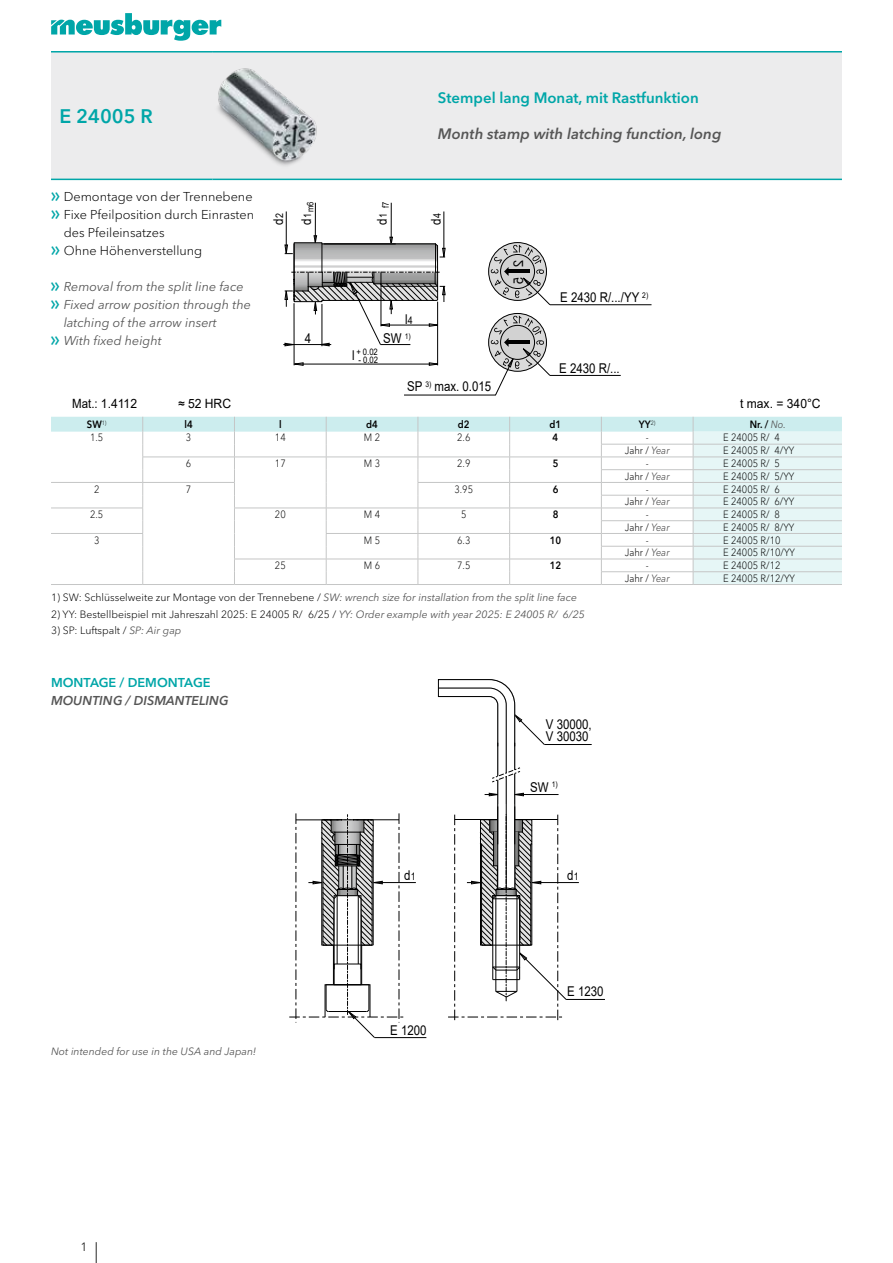
<style>
.page{position:relative;width:893px;height:1263px;background:#fff}
.page>*{position:absolute;margin:0;border:0;box-sizing:border-box;transform-origin:0 0}
.t1{font:600 19.5px "Avenir Next W1 G";color:#00a6a8}
.t2{font:italic 600 15px "Avenir Next W1 G";color:#565656}
.t3{font:600 15px "Avenir Next W1 G";color:#00a6a8}
.t4{font:13.5px/12.8px "Arial";color:#000;scale:.85 1}
.t5{font:italic 12.75px "Avenir Next W1 G";color:#565656}
.t6{font:300 12.75px "Avenir Next W1 G";color:#000}
.t7{font:italic 600 12.75px "Avenir Next W1 G";color:#565656}
.t8{font:12.75px "Arial";color:#000;scale:.9 1}
.t9{font:600 12.75px "Avenir Next W1 G";color:#00a6a8}
.t10{font:12.75px "Arial";color:#000;scale:.95 1}
.t11{font:12px "Avenir Next W1 G";color:#282827}
.t12{font:300 10.5px "Avenir Next W1 G";color:#000;scale:.9 1}
.t13{font:italic 10.5px "Avenir Next W1 G";color:#565656}
.t14{font:300 10.5px "Avenir Next W1 G";color:#000}
.t15{font:600 10.5px "Avenir Next W1 G";color:#000;scale:.9 1}
.t16{font:9px "Arial";color:#000;scale:.85 1}
.s1{font-family:"Meusburger Sonderzeichen";font-weight:400;color:#00a6a8}
.s2{font-family:"Meusburger Sonderzeichen";font-style:normal;color:#00a6a8}
.s3{font-size:10.5px}
.s4{font-weight:400;font-style:italic;color:#565656}
.s5{font-weight:300;font-style:normal;color:#000}
</style>
<div class="page">
<svg style="left:51px;top:13px;width:170px;height:28px"></svg>
<svg style="left:96px;top:1242px;width:1px;height:21px"></svg>
<div style="left:51px;top:53px;width:791px;height:126px;background:#ececed"></div>
<hr style="left:51px;top:51px;width:162px;height:2px;background:#00a6a8">
<hr style="left:213px;top:51px;width:225px;height:2px;background:#00a6a8">
<hr style="left:438px;top:51px;width:404px;height:2px;background:#00a6a8">
<hr style="left:51px;top:179px;width:162px;height:1px;background:#00a6a8">
<hr style="left:213px;top:179px;width:225px;height:1px;background:#00a6a8">
<hr style="left:438px;top:179px;width:404px;height:1px;background:#00a6a8">
<img style="left:213px;top:62px;width:110px;height:107px">
<hr style="left:315px;top:203px;width:1px;height:41px;background:#000">
<hr style="left:391px;top:203px;width:1px;height:42px;background:#000">
<hr style="left:286px;top:211px;width:1px;height:42px;background:#000">
<hr style="left:444px;top:211px;width:1px;height:46px;background:#000">
<hr style="left:283px;top:344px;width:48px;height:1px;background:#000">
<hr style="left:550px;top:304px;width:101px;height:1px;background:#000">
<hr style="left:550px;top:375px;width:71px;height:1px;background:#000">
<hr style="left:51px;top:584px;width:92px;height:1px;background:#c5c6c6">
<hr style="left:143px;top:584px;width:91px;height:1px;background:#c5c6c6">
<hr style="left:234px;top:584px;width:92px;height:1px;background:#c5c6c6">
<hr style="left:326px;top:584px;width:92px;height:1px;background:#c5c6c6">
<hr style="left:418px;top:584px;width:92px;height:1px;background:#c5c6c6">
<hr style="left:510px;top:584px;width:91px;height:1px;background:#c5c6c6">
<hr style="left:601px;top:584px;width:92px;height:1px;background:#c5c6c6">
<hr style="left:693px;top:584px;width:149px;height:1px;background:#c5c6c6">
<svg style="left:51px;top:417px;width:791px;height:167px"></svg>
<hr style="left:544px;top:744px;width:48px;height:1px;background:#000">
<hr style="left:375px;top:1037px;width:51px;height:1px;background:#000">
<hr style="left:566px;top:999px;width:39px;height:1px;background:#000">
<hr style="left:532px;top:882px;width:47px;height:1px;background:#000">
<hr style="left:374px;top:882px;width:42px;height:1px;background:#000">
<svg style="left:289px;top:813px;width:117px;height:225px"></svg>
<hr style="left:321px;top:844px;width:1px;height:101px;background:#000">
<hr style="left:322px;top:945px;width:51px;height:1px;background:#000">
<hr style="left:373px;top:844px;width:1px;height:101px;background:#000">
<svg style="left:438px;top:679px;width:128px;height:342px"></svg>
<div style="left:480px;top:844px;width:52px;height:101px;border:1px solid #000"></div>
<svg style="left:285px;top:235px;width:265px;height:160px"></svg>
<h1 class="t1" style="left:60px;top:104px;width:95px">E 24005 R</h1>
<p class="t6" style="left:51px;top:189px;width:203px"><span class="s1">F</span> Demontage von der Trennebene</p>
<p class="t6" style="left:51px;top:207px;width:205px"><span class="s1">F</span> Fixe Pfeilposition durch Einrasten</p>
<p class="t6" style="left:64px;top:225px;width:102px">des Pfeileinsatzes</p>
<p class="t6" style="left:51px;top:243px;width:153px"><span class="s1">F</span> Ohne Höhenverstellung</p>
<p class="t5" style="left:51px;top:279px;width:194px"><span class="s2">F</span> Removal from the split line face</p>
<p class="t5" style="left:51px;top:297px;width:201px"><span class="s2">F</span> Fixed arrow position through the</p>
<p class="t5" style="left:64px;top:315px;width:155px">latching of the arrow insert</p>
<p class="t5" style="left:51px;top:333px;width:112px"><span class="s2">F</span> With fixed height</p>
<h2 class="t3" style="left:438px;top:89px;width:262px">Stempel lang Monat, mit Rastfunktion</h2>
<h2 class="t2" style="left:438px;top:125px;width:285px">Month stamp with latching function, long</h2>
<p class="t16" style="left:304px;top:225px;width:29px;rotate:-90deg"><sup>d</sup><sup>1</sup>m6</p>
<p class="t16" style="left:380px;top:225px;width:29px;rotate:-90deg"><sup>d</sup><sup>1</sup> f7</p>
<p class="t4" style="left:272px;top:225px;width:16px;rotate:-90deg">d<span class="s3">2</span></p>
<p class="t4" style="left:430px;top:225px;width:16px;rotate:-90deg">d<span class="s3">4</span></p>
<p class="t4" style="left:305px;top:332px;width:9px">4</p>
<p class="t4" style="left:405px;top:313px;width:10px">l<span class="s3">4</span></p>
<p class="t4" style="left:383px;top:332px;width:34px">SW <sup>1)</sup></p>
<p class="t16" style="left:356px;top:345px;width:27px">+ 0.02</p>
<p class="t16" style="left:358px;top:353px;width:25px">- 0.02</p>
<p class="t4" style="left:352px;top:349px;width:4px">l</p>
<p class="t4" style="left:407px;top:380px;width:101px">SP <sup>3)</sup> max. 0.015</p>
<p class="t4" style="left:560px;top:291px;width:105px">E 2430 R/.../YY <sup>2)</sup></p>
<p class="t4" style="left:559px;top:361px;width:73px">E 2430 R/...</p>
<p class="t8" style="left:72px;top:395px;width:74px">Mat.: 1.4112</p>
<p class="t8" style="left:179px;top:395px;width:60px">≈ 52 HRC</p>
<p class="t10" style="left:740px;top:395px;width:86px">t max. = 340°C</p>
<p class="t15" style="left:87px;top:418px;width:23px">SW<sup>1)</sup></p>
<p class="t15" style="left:184px;top:418px;width:11px">l4</p>
<p class="t15" style="left:279px;top:418px;width:4px">l</p>
<p class="t15" style="left:366px;top:418px;width:15px">d4</p>
<p class="t15" style="left:458px;top:418px;width:15px">d2</p>
<p class="t15" style="left:550px;top:418px;width:15px">d1</p>
<p class="t15" style="left:639px;top:418px;width:20px">YY<sup>2)</sup></p>
<p class="t15" style="left:750px;top:418px;width:41px">Nr. / <span class="s4">No.</span></p>
<p class="t12" style="left:90px;top:432px;width:16px">1.5</p>
<p class="t12" style="left:186px;top:432px;width:8px">3</p>
<p class="t12" style="left:275px;top:432px;width:14px">14</p>
<p class="t12" style="left:364px;top:432px;width:20px">M 2</p>
<p class="t12" style="left:457px;top:432px;width:16px">2.6</p>
<p class="t15" style="left:553px;top:431px;width:8px">4</p>
<p class="t12" style="left:646px;top:432px;width:5px">-</p>
<p class="t12" style="left:723px;top:432px;width:65px">E 24005 R/ 4</p>
<p class="t12" style="left:625px;top:444px;width:51px">Jahr / <span class="s4">Year</span></p>
<p class="t12" style="left:723px;top:444px;width:81px">E 24005 R/ 4/YY</p>
<p class="t12" style="left:186px;top:457px;width:8px">6</p>
<p class="t12" style="left:275px;top:457px;width:14px">17</p>
<p class="t12" style="left:364px;top:457px;width:20px">M 3</p>
<p class="t12" style="left:457px;top:457px;width:16px">2.9</p>
<p class="t15" style="left:553px;top:457px;width:8px">5</p>
<p class="t12" style="left:646px;top:457px;width:5px">-</p>
<p class="t12" style="left:723px;top:457px;width:65px">E 24005 R/ 5</p>
<p class="t12" style="left:625px;top:470px;width:51px">Jahr / <span class="s4">Year</span></p>
<p class="t12" style="left:723px;top:470px;width:81px">E 24005 R/ 5/YY</p>
<p class="t12" style="left:94px;top:483px;width:8px">2</p>
<p class="t12" style="left:186px;top:483px;width:8px">7</p>
<p class="t12" style="left:454px;top:483px;width:22px">3.95</p>
<p class="t15" style="left:553px;top:482px;width:8px">6</p>
<p class="t12" style="left:646px;top:483px;width:5px">-</p>
<p class="t12" style="left:723px;top:483px;width:65px">E 24005 R/ 6</p>
<p class="t12" style="left:625px;top:495px;width:51px">Jahr / <span class="s4">Year</span></p>
<p class="t12" style="left:723px;top:495px;width:81px">E 24005 R/ 6/YY</p>
<p class="t12" style="left:90px;top:508px;width:16px">2.5</p>
<p class="t12" style="left:275px;top:508px;width:14px">20</p>
<p class="t12" style="left:364px;top:508px;width:20px">M 4</p>
<p class="t12" style="left:461px;top:508px;width:8px">5</p>
<p class="t15" style="left:553px;top:508px;width:8px">8</p>
<p class="t12" style="left:646px;top:508px;width:5px">-</p>
<p class="t12" style="left:723px;top:508px;width:65px">E 24005 R/ 8</p>
<p class="t12" style="left:625px;top:521px;width:51px">Jahr / <span class="s4">Year</span></p>
<p class="t12" style="left:723px;top:521px;width:81px">E 24005 R/ 8/YY</p>
<p class="t12" style="left:94px;top:534px;width:8px">3</p>
<p class="t12" style="left:364px;top:534px;width:20px">M 5</p>
<p class="t12" style="left:457px;top:534px;width:16px">6.3</p>
<p class="t15" style="left:550px;top:533px;width:14px">10</p>
<p class="t12" style="left:646px;top:534px;width:5px">-</p>
<p class="t12" style="left:723px;top:534px;width:65px">E 24005 R/10</p>
<p class="t12" style="left:625px;top:546px;width:51px">Jahr / <span class="s4">Year</span></p>
<p class="t12" style="left:723px;top:546px;width:81px">E 24005 R/10/YY</p>
<p class="t12" style="left:275px;top:559px;width:14px">25</p>
<p class="t12" style="left:364px;top:559px;width:20px">M 6</p>
<p class="t12" style="left:457px;top:559px;width:16px">7.5</p>
<p class="t15" style="left:550px;top:559px;width:14px">12</p>
<p class="t12" style="left:646px;top:559px;width:5px">-</p>
<p class="t12" style="left:723px;top:559px;width:65px">E 24005 R/12</p>
<p class="t12" style="left:625px;top:572px;width:51px">Jahr / <span class="s4">Year</span></p>
<p class="t12" style="left:723px;top:572px;width:81px">E 24005 R/12/YY</p>
<p class="t13" style="left:51px;top:591px;width:527px"><span class="s5">1) SW: Schlüsselweite zur Montage von der Trennebene /</span> SW: wrench size for installation from the split line face</p>
<p class="t14" style="left:51px;top:608px;width:535px">2) YY: Bestellbeispiel mit Jahreszahl 2025: E 24005 R/ 6/25 / <span class="s4">YY: Order example with year 2025: E 24005 R/ 6/25</span></p>
<p class="t14" style="left:51px;top:624px;width:132px">3) SP: Luftspalt / <span class="s4">SP: Air gap</span></p>
<p class="t9" style="left:51px;top:674px;width:161px">MONTAGE / DEMONTAGE</p>
<p class="t7" style="left:51px;top:692px;width:179px">MOUNTING / DISMANTELING</p>
<p class="t13" style="left:51px;top:1045px;width:207px">Not intended for use in the USA and Japan!</p>
<p class="t11" style="left:80px;top:1240px;width:8px">1</p>
<p class="t4" style="left:546px;top:717px;width:56px">V 30000,<br>V 30030</p>
<p class="t4" style="left:530px;top:780px;width:34px">SW <sup>1)</sup></p>
<p class="t4" style="left:404px;top:868px;width:15px">d<span class="s3">1</span></p>
<p class="t4" style="left:567px;top:868px;width:15px">d<span class="s3">1</span></p>
<p class="t4" style="left:390px;top:1023px;width:44px">E 1200</p>
<p class="t4" style="left:567px;top:985px;width:44px">E 1230</p>
</div>
